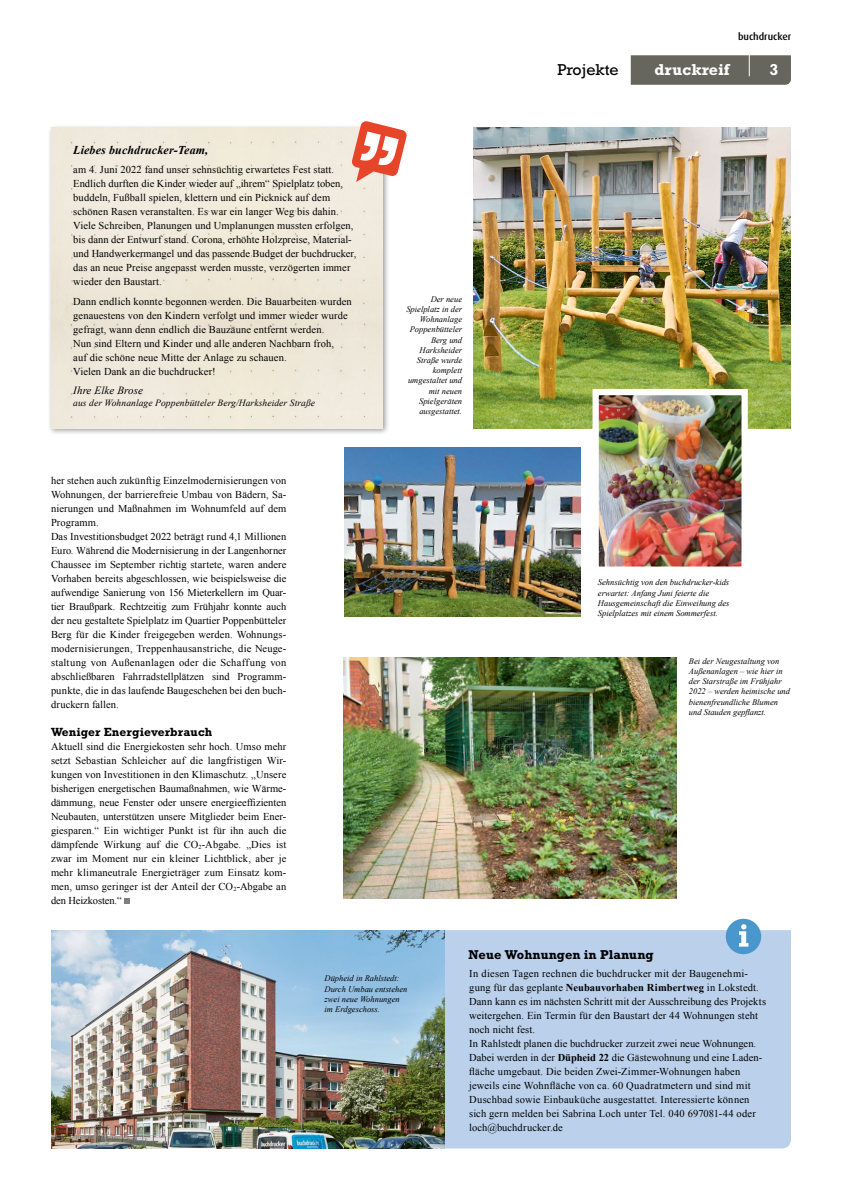
<style>
.page{position:relative;width:842px;height:1191px;background:#fff}
.page>*{position:absolute;margin:0;border:0;box-sizing:border-box;transform-origin:0 0}
.t1{font:700 16px "Rockwell Std";color:#fff}
.t2{font:16px "Rockwell Std";color:#000}
.t3{font:700 13px "Rockwell Std";color:#000}
.t4{font:700 12px "Rockwell Std";letter-spacing:.01em;color:#000}
.t5{font:italic 700 12px "Times New Roman";letter-spacing:.01em;color:#000}
.t6{font:italic 11px "Times New Roman";letter-spacing:.01em;color:#000}
.t7{font:10.5px/14px "Times New Roman";letter-spacing:.01em;color:#000}
.t8{font:500 10px "Dax Pro";color:#000}
.t9{font:italic 9.5px "Times New Roman";letter-spacing:.01em;color:#000}
.t10{font:italic 8.5px/10.2px "Times New Roman";color:#000}
.s1{font-weight:700}
</style>
<div class="page">
<div style="left:48px;top:124px;width:342px;height:311px;background:#000;opacity:.4"></div>
<div style="left:51px;top:128px;width:332px;height:300px;background:#efe9da"></div>
<svg style="left:631px;top:55px;width:160px;height:30px;background:#696861"></svg>
<hr style="left:749px;top:42px;width:1px;height:34px;background:#fff">
<svg style="left:124px;top:898px;width:6px;height:6px"></svg>
<img style="left:473px;top:128px;width:318px;height:300px">
<img style="left:343px;top:658px;width:333px;height:241px">
<div style="left:444px;top:930px;width:347px;height:218px;background:#bbd1eb"></div>
<img style="left:51px;top:930px;width:393px;height:218px">
<svg style="left:726px;top:918px;width:35px;height:36px"></svg>
<img style="left:599px;top:396px;width:142px;height:170px">
<div style="left:592px;top:389px;width:156px;height:184px;border:6px solid #fff"></div>
<img style="left:344px;top:447px;width:236px;height:169px">
<svg style="left:351px;top:121px;width:56px;height:61px"></svg>
<p class="t5" style="left:73px;top:142px;width:136px">Liebes buchdrucker-Team,</p>
<p class="t7" style="left:73px;top:163px;width:284px">am 4. Juni 2022 fand unser sehnsüchtig erwartetes Fest statt.<br>Endlich durften die Kinder wieder auf „ihrem“ Spielplatz toben, buddeln, Fußball spielen, klettern und ein Picknick auf dem schönen Rasen veranstalten. Es war ein langer Weg bis dahin.<br>Viele Schreiben, Planungen und Umplanungen mussten erfolgen, bis dann der Entwurf stand. Corona, erhöhte Holzpreise, Material&shy;und Handwerkermangel und das passende Budget der buchdrucker, das an neue Preise angepasst werden musste, verzögerten immer wieder den Baustart.</p>
<p class="t7" style="left:73px;top:295px;width:280px">Dann endlich konnte begonnen werden. Die Bauarbeiten wurden genauestens von den Kindern verfolgt und immer wieder wurde gefragt, wann denn endlich die Bauzäune entfernt werden.<br>Nun sind Eltern und Kinder und alle anderen Nachbarn froh,<br>auf die schöne neue Mitte der Anlage zu schauen.<br>Vielen Dank an die buchdrucker!</p>
<p class="t6" style="left:73px;top:383px;width:71px">Ihre Elke Brose</p>
<p class="t9" style="left:73px;top:396px;width:243px">aus der Wohnanlage Poppenbütteler Berg/Harksheider Straße</p>
<p class="t7" style="left:51px;top:473px;width:237px">her stehen auch zukünftig Einzelmodernisierungen von Wohnungen, der barrierefreie Umbau von Bädern, Sa&shy;nierungen und Maßnahmen im Wohnumfeld auf dem Programm.<br>Das Investitionsbudget 2022 beträgt rund 4,1 Millionen Euro. Während die Modernisierung in der Langenhorner Chaussee im September richtig startete, waren andere Vorhaben bereits abgeschlossen, wie beispielsweise die aufwendige Sanierung von 156 Mieterkellern im Quar&shy;tier Braußpark. Rechtzeitig zum Frühjahr konnte auch der neu gestaltete Spielplatz im Quartier Poppenbütteler Berg für die Kinder freigegeben werden. Wohnungs&shy;modernisierungen, Treppenhausanstriche, die Neuge&shy;staltung von Außenanlagen oder die Schaffung von abschließbaren Fahrradstellplätzen sind Programm&shy;punkte, die in das laufende Baugeschehen bei den buch&shy;druckern fallen.</p>
<p class="t4" style="left:51px;top:724px;width:163px">Weniger Energieverbrauch</p>
<p class="t7" style="left:51px;top:739px;width:237px;text-align:justify">Aktuell sind die Energiekosten sehr hoch. Umso mehr setzt Sebastian Schleicher auf die langfristigen Wir&shy;kungen von Investitionen in den Klimaschutz. „Unsere bisherigen energetischen Baumaßnahmen, wie Wärme&shy;dämmung, neue Fenster oder unsere energieeffizienten Neubauten, unterstützen unsere Mitglieder beim Ener&shy;giesparen.“ Ein wichtiger Punkt ist für ihn auch die dämpfende Wirkung auf die CO<sub>2</sub>-Abgabe. „Dies ist zwar im Moment nur ein kleiner Lichtblick, aber je mehr klimaneutrale Energieträger zum Einsatz kom&shy;men, umso geringer ist der Anteil der CO<sub>2</sub>-Abgabe an den Heizkosten.“</p>
<p class="t10" style="left:406px;top:294px;width:57px;text-align:right">Der neue<br>Spielplatz in der<br>Wohnanlage<br>Poppenbütteler<br>Berg und<br>Harksheider<br>Straße wurde komplett umgestaltet und mit neuen<br>Spielgeräten ausgestattet.</p>
<h1 class="t2" style="left:557px;top:60px;width:63px">Projekte</h1>
<p class="t8" style="left:738px;top:30px;width:55px">buchdrucker</p>
<h1 class="t1" style="left:655px;top:60px;width:76px">druckreif</h1>
<h1 class="t1" style="left:769px;top:60px;width:10px">3</h1>
<p class="t10" style="left:598px;top:577px;width:133px">Sehnsüchtig von den buchdrucker-kids erwartet: Anfang Juni feierte die Hausgemeinschaft die Einweihung des Spielplatzes mit einem Sommerfest.</p>
<p class="t10" style="left:689px;top:655px;width:103px">Bei der Neugestaltung von<br>Außenanlagen – wie hier in der Starstraße im Frühjahr<br>2022 – werden heimische und bienenfreundliche Blumen und Stauden gepflanzt.</p>
<p class="t10" style="left:325px;top:973px;width:84px">Düpheid in Rahlstedt:<br>Durch Umbau entstehen zwei neue Wohnungen im Erdgeschoss.</p>
<p class="t3" style="left:468px;top:946px;width:187px">Neue Wohnungen in Planung</p>
<p class="t7" style="left:469px;top:966px;width:298px">In diesen Tagen rechnen die buchdrucker mit der Baugenehmi&shy;gung für das geplante <span class="s1">Neubauvorhaben Rimbertweg</span> in Lokstedt.<br>Dann kann es im nächsten Schritt mit der Ausschreibung des Projekts weitergehen. Ein Termin für den Baustart der 44 Wohnungen steht noch nicht fest.<br>In Rahlstedt planen die buchdrucker zurzeit zwei neue Wohnungen.<br>Dabei werden in der <span class="s1">Düpheid 22</span> die Gästewohnung und eine Laden&shy;fläche umgebaut. Die beiden Zwei-Zimmer-Wohnungen haben jeweils eine Wohnfläche von ca. 60 Quadratmetern und sind mit Duschbad sowie Einbauküche ausgestattet. Interessierte können sich gern melden bei Sabrina Loch unter Tel. 040 697081-44 oder loch@buchdrucker.de</p>
</div>
